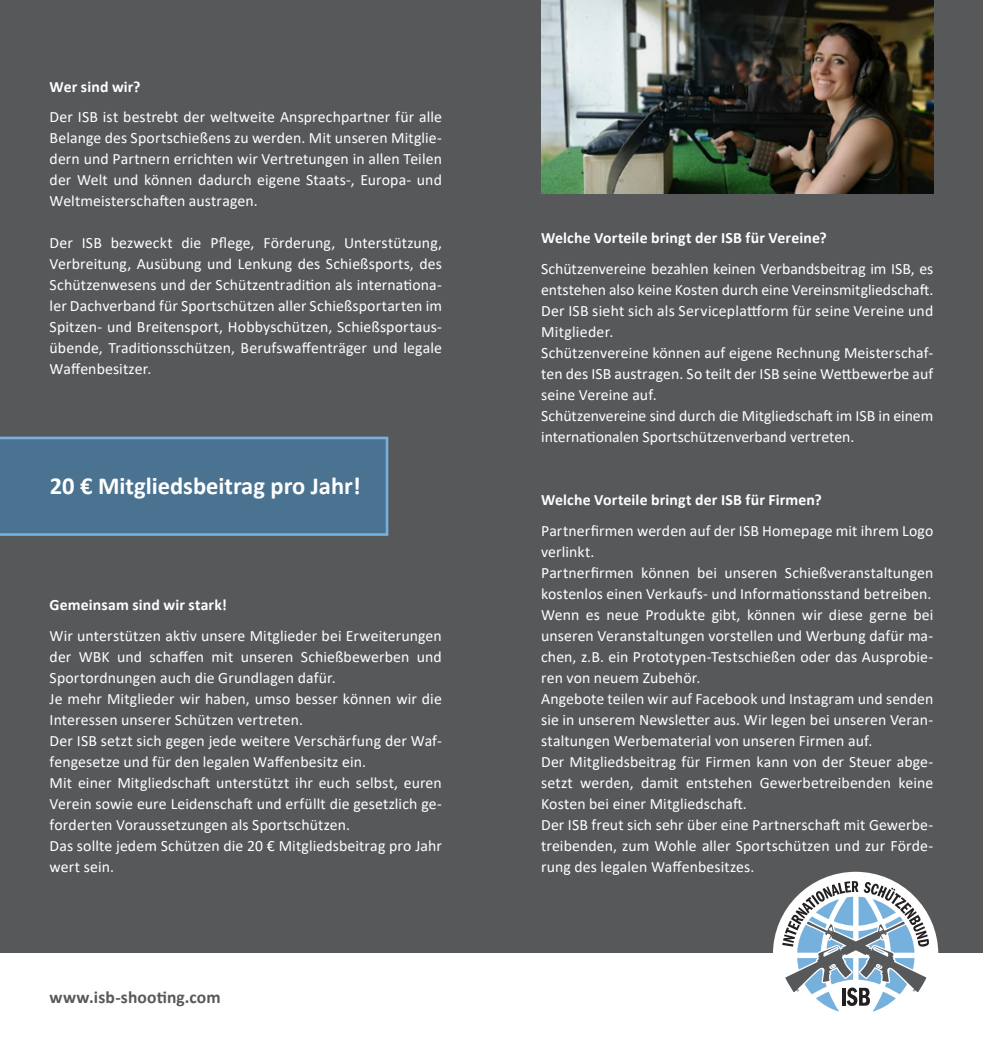
<style>
.page{position:relative;width:983px;height:1042px;background:#fff}
.page>*{position:absolute;margin:0;border:0;box-sizing:border-box;transform-origin:0 0}
.t1{font:700 24.5px "Calibri";color:#fff}
.t2{font:700 17.5px "Calibri";letter-spacing:.005em;color:#57585a}
.t3{font:15.75px/21px "Calibri";letter-spacing:.005em;color:#fff}
.t4{font:700 15.75px "Calibri";letter-spacing:.01em;color:#fff}
</style>
<div class="page">
<div style="left:0;top:0;width:982px;height:952px;background:#57585a"></div>
<div style="left:772px;top:872px;width:166px;height:165px;background:#fff;border-radius:50%"></div>
<svg style="left:782px;top:881px;width:146px;height:130px"></svg>
<div style="left:0;top:437px;width:388px;height:99px;background:#4a7291"></div>
<img style="left:541px;top:0;width:392px;height:193px">
<p class="t4" style="left:50px;top:75px;width:92px">Wer sind wir?</p>
<p class="t3" style="left:50px;top:106px;width:394px;text-align:justify">Der ISB ist bestrebt der weltweite Ansprechpartner für alle Belange des Sportschießens zu werden. Mit unseren Mitglie&shy;dern und Partnern errichten wir Vertretungen in allen Teilen der Welt und können dadurch eigene Staats-, Europa- und Weltmeisterschaften austragen.</p>
<p class="t3" style="left:50px;top:232px;width:394px;text-align:justify">Der ISB bezweckt die Pflege, Förderung, Unterstützung, Verbreitung, Ausübung und Lenkung des Schießsports, des Schützenwesens und der Schützentradition als internationa&shy;ler Dachverband für Sportschützen aller Schießsportarten im Spitzen- und Breitensport, Hobbyschützen, Schießsportaus&shy;übende, Traditionsschützen, Berufswaffenträger und legale Waffenbesitzer.</p>
<p class="t4" style="left:541px;top:226px;width:287px">Welche Vorteile bringt der ISB für Vereine?</p>
<p class="t3" style="left:541px;top:257px;width:393px">Schützenvereine bezahlen keinen Verbandsbeitrag im ISB, es entstehen also keine Kosten durch eine Vereinsmitgliedschaft.<br>Der ISB sieht sich als Serviceplattform für seine Vereine und Mitglieder.<br>Schützenvereine können auf eigene Rechnung Meisterschaf&shy;ten des ISB austragen. So teilt der ISB seine Wettbewerbe auf seine Vereine auf.<br>Schützenvereine sind durch die Mitgliedschaft im ISB in einem internationalen Sportschützenverband vertreten.</p>
<h1 class="t1" style="left:50px;top:468px;width:312px">20 € Mitgliedsbeitrag pro Jahr!</h1>
<p class="t4" style="left:50px;top:593px;width:179px">Gemeinsam sind wir stark!</p>
<p class="t3" style="left:50px;top:624px;width:393px">Wir unterstützen aktiv unsere Mitglieder bei Erweiterungen der WBK und schaffen mit unseren Schießbewerben und Sportordnungen auch die Grundlagen dafür.<br>Je mehr Mitglieder wir haben, umso besser können wir die Interessen unserer Schützen vertreten.<br>Der ISB setzt sich gegen jede weitere Verschärfung der Waf&shy;fengesetze und für den legalen Waffenbesitz ein.<br>Mit einer Mitgliedschaft unterstützt ihr euch selbst, euren Verein sowie eure Leidenschaft und erfüllt die gesetzlich ge&shy;forderten Voraussetzungen als Sportschützen.<br>Das sollte jedem Schützen die 20 € Mitgliedsbeitrag pro Jahr wert sein.</p>
<p class="t2" style="left:50px;top:984px;width:172px">www.isb-shooting.com</p>
<p class="t4" style="left:541px;top:488px;width:282px">Welche Vorteile bringt der ISB für Firmen?</p>
<p class="t3" style="left:541px;top:519px;width:393px">Partnerfirmen werden auf der ISB Homepage mit ihrem Logo verlinkt.<br>Partnerfirmen können bei unseren Schießveranstaltungen kostenlos einen Verkaufs- und Informationsstand betreiben.<br>Wenn es neue Produkte gibt, können wir diese gerne bei unseren Veranstaltungen vorstellen und Werbung dafür ma&shy;chen, z.B. ein Prototypen-Testschießen oder das Ausprobie&shy;ren von neuem Zubehör.<br>Angebote teilen wir auf Facebook und Instagram und senden sie in unserem Newsletter aus. Wir legen bei unseren Veran&shy;staltungen Werbematerial von unseren Firmen auf.<br>Der Mitgliedsbeitrag für Firmen kann von der Steuer abge&shy;setzt werden, damit entstehen Gewerbetreibenden keine Kosten bei einer Mitgliedschaft.<br>Der ISB freut sich sehr über eine Partnerschaft mit Gewerbe&shy;treibenden, zum Wohle aller Sportschützen und zur Förde&shy;rung des legalen Waffenbesitzes.</p>
</div>
